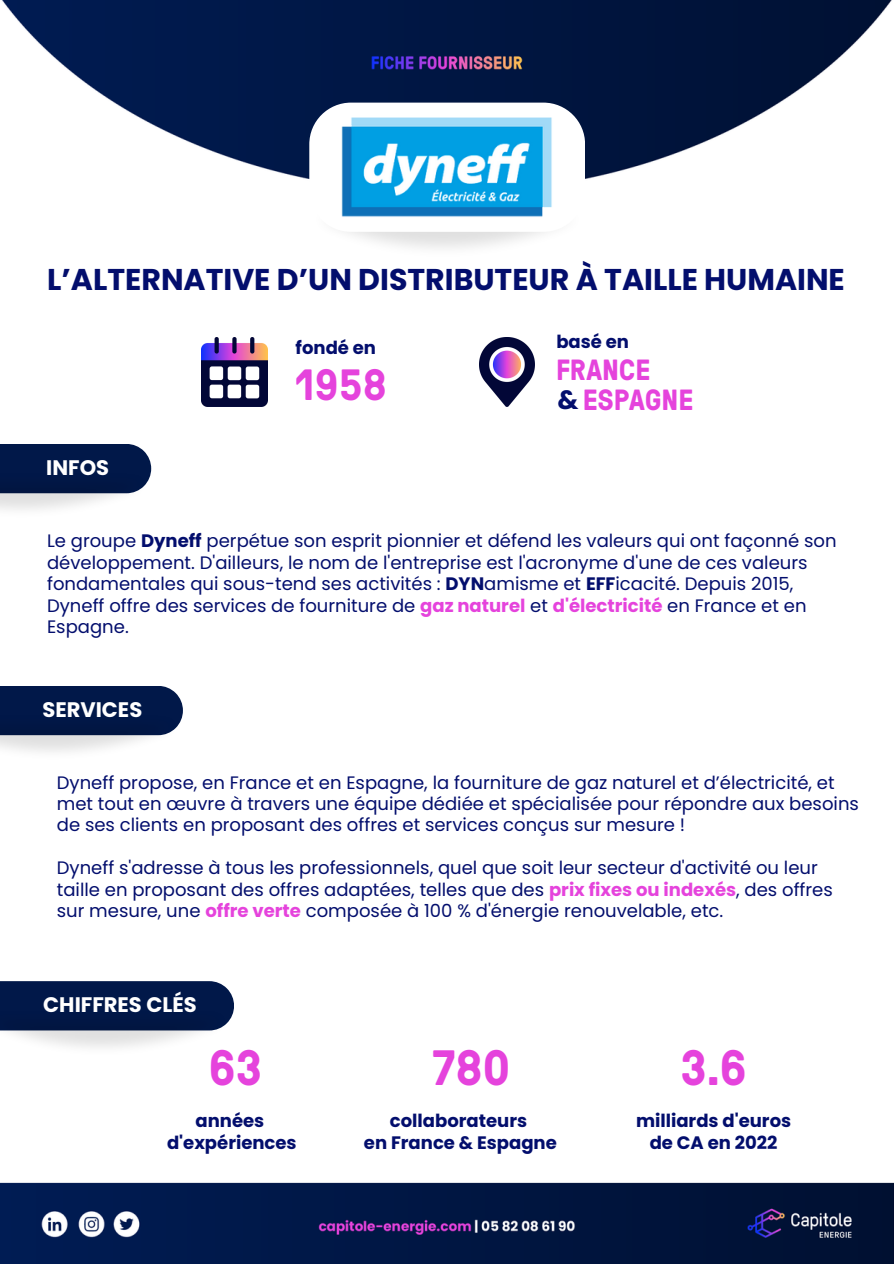
<style>
.page{position:relative;width:894px;height:1264px;background:#fff}
.page>*{position:absolute;margin:0;border:0;box-sizing:border-box;transform-origin:0 0}
.t1{font:700 49.5px "GT Pressura";color:#e543dc}
.t2{font:700 43.65px "GT Pressura";color:#e543dc}
.t3{font:700 30px "Poppins";color:#030e6d}
.t4{font:700 29.25px "GT Pressura";color:#e543dc}
.t5{font:700 21px "Poppins";color:#fff}
.t6{font:18px/21.5px "Poppins";color:#030e6d}
.t7{font:700 18px "Poppins";color:#030e6d}
.s1{font-family:"Poppins";font-size:26.4px;color:#030e6d}
.s2{font-weight:700}
.s3{font-weight:700;color:#e543dc}
</style>
<div class="page">
<img style="left:0;top:0;width:893px;height:1263px">
<img style="left:309px;top:204px;width:276px;height:56px">
<div style="left:309px;top:103px;width:276px;height:129px;background:#fff;border-radius:42px"></div>
<div style="left:0;top:981px;width:233px;height:49px;background:#011849"></div>
<img style="left:0;top:1007px;width:232px;height:51px">
<div style="left:0;top:686px;width:183px;height:26px;background:#011849"></div>
<img style="left:0;top:712px;width:183px;height:50px">
<div style="left:0;top:444px;width:151px;height:49px;background:#011849"></div>
<img style="left:0;top:472px;width:151px;height:49px">
<img style="left:201px;top:337px;width:66px;height:69px">
<img style="left:480px;top:337px;width:54px;height:69px">
<img style="left:341px;top:117px;width:211px;height:100px">
<p class="t3" style="left:47px;top:259px;width:799px">L’ALTERNATIVE D’UN DISTRIBUTEUR À TAILLE HUMAINE</p>
<p class="t7" style="left:295px;top:335px;width:82px">fondé en</p>
<p class="t7" style="left:556px;top:328px;width:74px">basé en</p>
<p class="t5" style="left:46px;top:453px;width:64px">INFOS</p>
<p class="t2" style="left:296px;top:353px;width:92px">1958</p>
<p class="t4" style="left:556px;top:348px;width:96px">FRANCE</p>
<p class="t4" style="left:557px;top:378px;width:137px"><span class="s1">&amp;</span> ESPAGNE</p>
<p class="t6" style="left:47px;top:530px;width:790px">Le groupe <span class="s2">Dyneff</span> perpétue son esprit pionnier et défend les valeurs qui ont façonné son développement. D'ailleurs, le nom de l'entreprise est l'acronyme d'une de ces valeurs fondamentales qui sous-tend ses activités : <span class="s2">DYN</span>amisme et <span class="s2">EFF</span>icacité. Depuis 2015, Dyneff offre des services de fourniture de <span class="s3">gaz naturel</span> et <span class="s3">d'électricité</span> en France et en Espagne.</p>
<p class="t5" style="left:42px;top:695px;width:101px">SERVICES</p>
<p class="t6" style="left:57px;top:771px;width:803px">Dyneff propose, en France et en Espagne, la fourniture de gaz naturel et d’électricité, et met tout en œuvre à travers une équipe dédiée et spécialisée pour répondre aux besoins de ses clients en proposant des offres et services conçus sur mesure !</p>
<p class="t6" style="left:57px;top:857px;width:777px">Dyneff s'adresse à tous les professionnels, quel que soit leur secteur d'activité ou leur taille en proposant des offres adaptées, telles que des <span class="s3">prix fixes ou indexés</span>, des offres sur mesure, une <span class="s3">offre verte</span> composée à 100 % d'énergie renouvelable, etc.</p>
<p class="t5" style="left:43px;top:989px;width:155px">CHIFFRES CLÉS</p>
<p class="t1" style="left:209px;top:1031px;width:55px">63</p>
<p class="t1" style="left:680px;top:1031px;width:68px">3.6</p>
<p class="t1" style="left:432px;top:1031px;width:79px">780</p>
<p class="t7" style="left:195px;top:1108px;width:70px">années</p>
<p class="t7" style="left:167px;top:1129px;width:131px">d'expériences</p>
<p class="t7" style="left:390px;top:1108px;width:139px">collaborateurs</p>
<p class="t7" style="left:364px;top:1129px;width:194px">en France &amp; Espagne</p>
<p class="t7" style="left:635px;top:1108px;width:157px">milliards d'euros</p>
<p class="t7" style="left:649px;top:1129px;width:129px">de CA en 2022</p>
</div>
